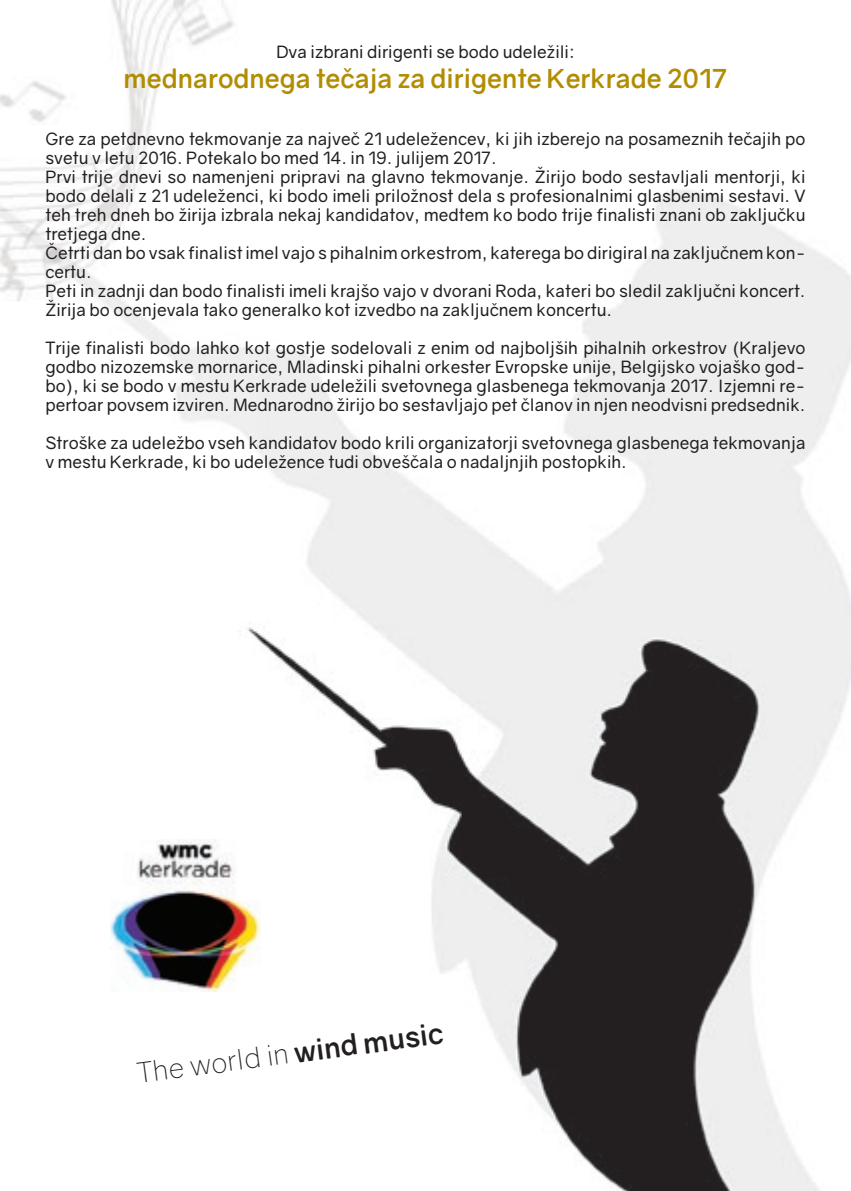
<style>
.page{position:relative;width:851px;height:1191px;background:#fff}
.page>*{position:absolute;margin:0;border:0;box-sizing:border-box;transform-origin:0 0}
.t1{font:300 28.2px "Gravity";color:#231f20}
.t2{font:700 26px "Gravity";color:#b28d03}
.t3{font:17px/19px "Gravity";color:#231f20}
.s1{font-weight:700}
</style>
<div class="page">
<img style="left:0;top:0;width:850px;height:1191px">
<img style="left:111px;top:839px;width:150px;height:152px">
<p class="t3" style="left:276px;top:42px;width:300px">Dva izbrani dirigenti se bodo udeležili:</p>
<h2 class="t2" style="left:123px;top:63px;width:605px">mednarodnega tečaja za dirigente Kerkrade 2017</h2>
<p class="t3" style="left:45px;top:129px;width:761px">Gre za petdnevno tekmovanje za največ 21 udeležencev, ki jih izberejo na posameznih tečajih po svetu v letu 2016. Potekalo bo med 14. in 19. julijem 2017.<br>Prvi trije dnevi so namenjeni pripravi na glavno tekmovanje. Žirijo bodo sestavljali mentorji, ki bodo delali z 21 udeleženci, ki bodo imeli priložnost dela s profesionalnimi glasbenimi sestavi. V teh treh dneh bo žirija izbrala nekaj kandidatov, medtem ko bodo trije finalisti znani ob zaključku tretjega dne.<br>Četrti dan bo vsak finalist imel vajo s pihalnim orkestrom, katerega bo dirigiral na zaključnem kon&shy;certu.<br>Peti in zadnji dan bodo finalisti imeli krajšo vajo v dvorani Roda, kateri bo sledil zaključni koncert.<br>Žirija bo ocenjevala tako generalko kot izvedbo na zaključnem koncertu.</p>
<p class="t3" style="left:45px;top:338px;width:761px;text-align:justify">Trije finalisti bodo lahko kot gostje sodelovali z enim od najboljših pihalnih orkestrov (Kraljevo godbo nizozemske mornarice, Mladinski pihalni orkester Evropske unije, Belgijsko vojaško god&shy;bo), ki se bodo v mestu Kerkrade udeležili svetovnega glasbenega tekmovanja 2017. Izjemni re&shy;pertoar povsem izviren. Mednarodno žirijo bo sestavljajo pet članov in njen neodvisni predsednik.</p>
<p class="t3" style="left:45px;top:433px;width:761px">Stroške za udeležbo vseh kandidatov bodo krili organizatorji svetovnega glasbenega tekmovanja v mestu Kerkrade, ki bo udeležence tudi obveščala o nadaljnjih postopkih.</p>
<h1 class="t1" style="left:135px;top:1055px;width:309px;rotate:-7deg">The world in <span class="s1">wind music</span></h1>
</div>
